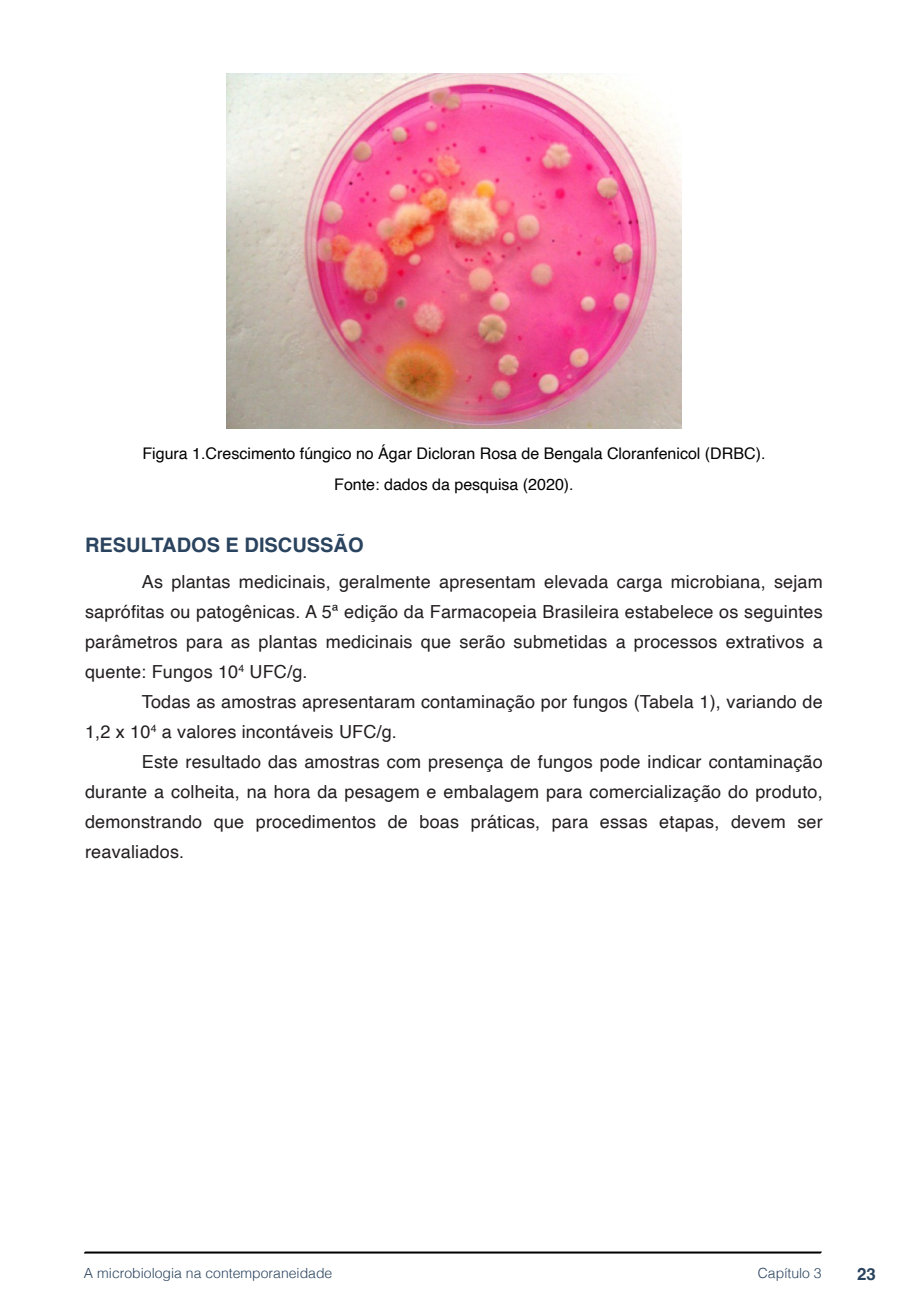
<style>
.page{position:relative;width:908px;height:1304px;background:#fff}
.page>*{position:absolute;margin:0;border:0;box-sizing:border-box;transform-origin:0 0}
.TITULOS{font:700 20px "Helvetica";color:#2a435e}
.txt{font:18px/30px "Helvetica";letter-spacing:.01em;color:#231f20;text-align:justify}
.t1{font:700 16.8px "Helvetica";color:#2a435e}
.imagens_graf_tab{font:16px "Helvetica";color:#000}
.t2{font:300 14px "Helvetica";color:#2a435e}
</style>
<div class="page">
<svg style="left:84px;top:1251px;width:737px;height:3px;background:#515151"></svg>
<img style="left:226px;top:74px;width:455px;height:355px">
<p class="imagens_graf_tab" style="left:142px;top:441px;width:624px">Figura 1.Crescimento fúngico no Ágar Dicloran Rosa de Bengala Cloranfenicol (DRBC).</p>
<p class="imagens_graf_tab" style="left:334px;top:472px;width:241px">Fonte: dados da pesquisa (2020).</p>
<p class="TITULOS" style="left:85px;top:533px;width:280px">RESULTADOS E DISCUSSÃO</p>
<p class="txt" style="left:85px;top:567px;width:738px;text-indent:57px">As plantas medicinais, geralmente apresentam elevada carga microbiana, sejam saprófitas ou patogênicas. A 5ª edição da Farmacopeia Brasileira estabelece os seguintes parâmetros para as plantas medicinais que serão submetidas a processos extrativos a quente: Fungos 10<sup>4</sup> UFC/g.</p>
<p class="txt" style="left:85px;top:687px;width:738px;text-indent:57px">Todas as amostras apresentaram contaminação por fungos (Tabela 1), variando de<br>1,2 x 10<sup>4</sup> a valores incontáveis UFC/g.</p>
<p class="txt" style="left:85px;top:747px;width:738px;text-indent:57px">Este resultado das amostras com presença de fungos pode indicar contaminação durante a colheita, na hora da pesagem e embalagem para comercialização do produto, demonstrando que procedimentos de boas práticas, para essas etapas, devem ser reavaliados.</p>
<p class="t2" style="left:84px;top:1261px;width:250px">A microbiologia na contemporaneidade</p>
<p class="t2" style="left:757px;top:1261px;width:65px">Capítulo 3</p>
<p class="t1" style="left:856px;top:1264px;width:20px">23</p>
</div>
